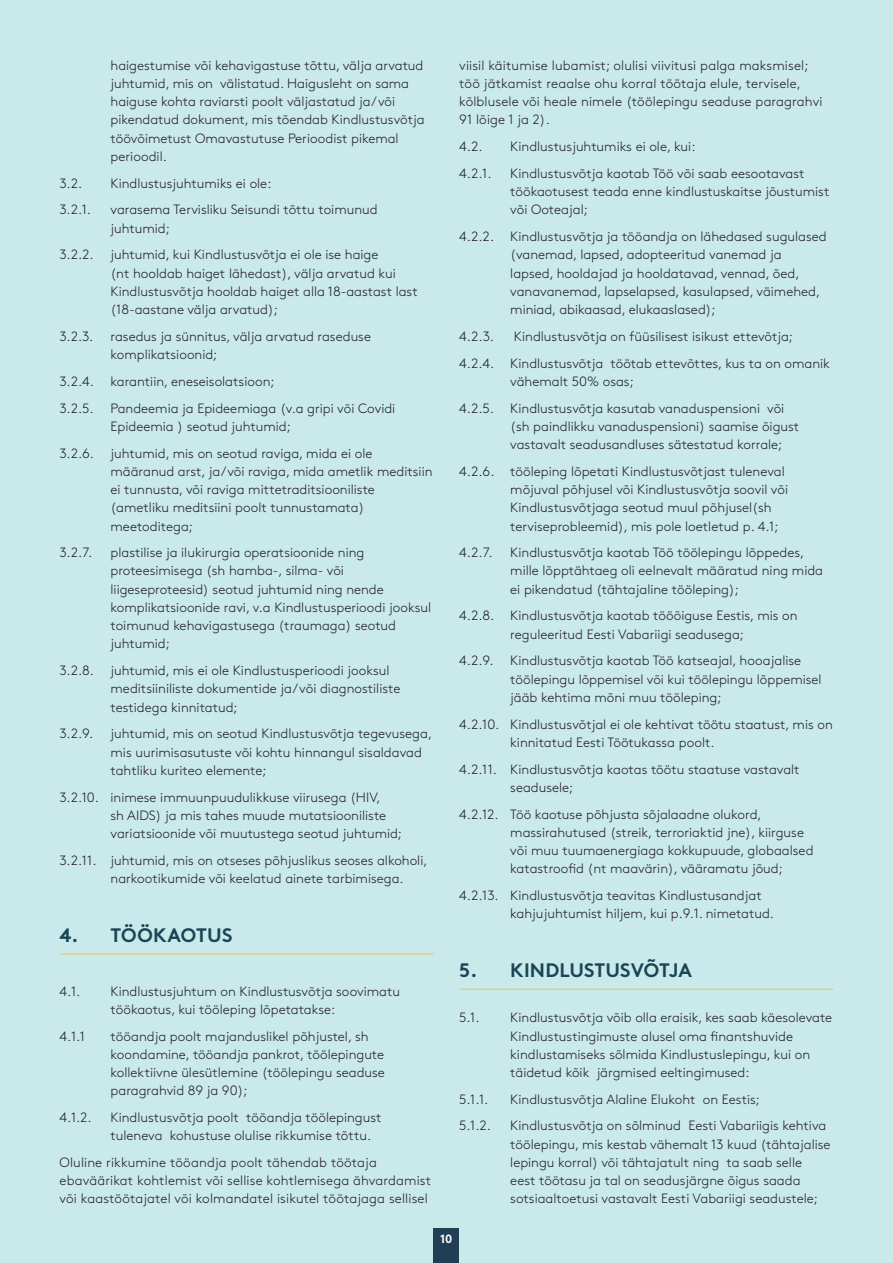
<style>
.page{position:relative;width:893px;height:1263px;background:#c9e9eb}
.page>*{position:absolute;margin:0;border:0;box-sizing:border-box;transform-origin:0 0}
.t1{font:700 19.5px "Gjen Brown OT";letter-spacing:.01em;color:#1b4557}
.t2{font:300 13.5px/18.3px "Gjen Brown OT";color:#231f20}
.t3{font:700 12px "Gjen Brown OT";color:#fff}
</style>
<div class="page">
<div style="left:434px;top:1229px;width:25px;height:34px;background:#223e55"></div>
<hr style="left:60px;top:953px;width:374px;height:2px;background:#e0d08f">
<hr style="left:459px;top:988px;width:374px;height:2px;background:#e0d08f">
<p class="t2" style="left:111px;top:55px;width:316px">haigestumise või kehavigastuse tõttu, välja arvatud juhtumid, mis on välistatud. Haigusleht on sama haiguse kohta raviarsti poolt väljastatud ja/või pikendatud dokument, mis tõendab Kindlustusvõtja töövõimetust Omavastutuse Perioodist pikemal perioodil.</p>
<p class="t2" style="left:60px;top:173px;width:24px">3.2.</p>
<p class="t2" style="left:111px;top:173px;width:162px">Kindlustusjuhtumiks ei ole:</p>
<p class="t2" style="left:60px;top:200px;width:33px">3.2.1.</p>
<p class="t2" style="left:111px;top:200px;width:269px">varasema Tervisliku Seisundi tõttu toimunud juhtumid;</p>
<p class="t2" style="left:60px;top:245px;width:36px">3.2.2.</p>
<p class="t2" style="left:111px;top:245px;width:309px">juhtumid, kui Kindlustusvõtja ei ole ise haige<br>(nt hooldab haiget lähedast), välja arvatud kui Kindlustusvõtja hooldab haiget alla 18-aastast last (18-aastane välja arvatud);</p>
<p class="t2" style="left:60px;top:326px;width:35px">3.2.3.</p>
<p class="t2" style="left:111px;top:326px;width:262px">rasedus ja sünnitus, välja arvatud raseduse komplikatsioonid;</p>
<p class="t2" style="left:60px;top:367px;width:217px;line-height:26.7px">3.2.4. karantiin, eneseisolatsioon;<br>3.2.5.</p>
<p class="t2" style="left:111px;top:398px;width:286px">Pandeemia ja Epideemiaga (v.a gripi või Covidi<br>Epideemia ) seotud juhtumid;</p>
<p class="t2" style="left:111px;top:443px;width:323px;text-indent:-51px">3.2.6. juhtumid, mis on seotud raviga, mida ei ole määranud arst, ja/või raviga, mida ametlik meditsiin ei tunnusta, või raviga mittetraditsiooniliste (ametliku meditsiini poolt tunnustamata) meetoditega;</p>
<p class="t2" style="left:60px;top:542px;width:34px">3.2.7.</p>
<p class="t2" style="left:111px;top:542px;width:322px">plastilise ja ilukirurgia operatsioonide ning proteesimisega (sh hamba-, silma- või liigeseproteesid) seotud juhtumid ning nende komplikatsioonide ravi, v.a Kindlustusperioodi jooksul toimunud kehavigastusega (traumaga) seotud juhtumid;</p>
<p class="t2" style="left:111px;top:660px;width:291px;text-indent:-51px">3.2.8. juhtumid, mis ei ole Kindlustusperioodi jooksul meditsiiniliste dokumentide ja/või diagnostiliste testidega kinnitatud;</p>
<p class="t2" style="left:60px;top:724px;width:35px">3.2.9.</p>
<p class="t2" style="left:111px;top:724px;width:323px">juhtumid, mis on seotud Kindlustusvõtja tegevusega, mis uurimisasutuste või kohtu hinnangul sisaldavad tahtliku kuriteo elemente;</p>
<p class="t2" style="left:111px;top:787px;width:293px;text-indent:-51px">3.2.10. inimese immuunpuudulikkuse viirusega (HIV,<br>sh AIDS) ja mis tahes muude mutatsiooniliste variatsioonide või muutustega seotud juhtumid;</p>
<p class="t2" style="left:111px;top:850px;width:318px;text-indent:-51px">3.2.11. juhtumid, mis on otseses põhjuslikus seoses alkoholi, narkootikumide või keelatud ainete tarbimisega.</p>
<h1 class="t1" style="left:60px;top:919px;width:174px">4. TÖÖKAOTUS</h1>
<p class="t2" style="left:60px;top:981px;width:22px">4.1.</p>
<p class="t2" style="left:111px;top:981px;width:291px">Kindlustusjuhtum on Kindlustusvõtja soovimatu töökaotus, kui tööleping lõpetatakse:</p>
<p class="t2" style="left:60px;top:1026px;width:27px">4.1.1</p>
<p class="t2" style="left:111px;top:1026px;width:276px">tööandja poolt majanduslikel põhjustel, sh koondamine, tööandja pankrot, töölepingute kollektiivne ülesütlemine (töölepingu seaduse paragrahvid 89 ja 90);</p>
<p class="t2" style="left:60px;top:1107px;width:34px">4.1.2.</p>
<p class="t2" style="left:111px;top:1107px;width:272px">Kindlustusvõtja poolt tööandja töölepingust tuleneva kohustuse olulise rikkumise tõttu.</p>
<p class="t2" style="left:60px;top:1152px;width:373px">Oluline rikkumine tööandja poolt tähendab töötaja ebaväärikat kohtlemist või sellise kohtlemisega ähvardamist või kaastöötajatel või kolmandatel isikutel töötajaga sellisel</p>
<p class="t2" style="left:459px;top:55px;width:365px">viisil käitumise lubamist; olulisi viivitusi palga maksmisel; töö jätkamist reaalse ohu korral töötaja elule, tervisele, kõlblusele või heale nimele (töölepingu seaduse paragrahvi 91 lõige 1 ja 2).</p>
<p class="t2" style="left:459px;top:136px;width:25px">4.2.</p>
<p class="t2" style="left:510px;top:136px;width:187px">Kindlustusjuhtumiks ei ole, kui:</p>
<p class="t2" style="left:459px;top:163px;width:34px">4.2.1.</p>
<p class="t2" style="left:510px;top:163px;width:321px">Kindlustusvõtja kaotab Töö või saab eesootavast töökaotusest teada enne kindlustuskaitse jõustumist või Ooteajal;</p>
<p class="t2" style="left:510px;top:226px;width:318px;text-indent:-51px">4.2.2. Kindlustusvõtja ja tööandja on lähedased sugulased (vanemad, lapsed, adopteeritud vanemad ja lapsed, hooldajad ja hooldatavad, vennad, õed, vanavanemad, lapselapsed, kasulapsed, väimehed, miniad, abikaasad, elukaaslased);</p>
<p class="t2" style="left:459px;top:326px;width:36px">4.2.3.</p>
<p class="t2" style="left:459px;top:322px;width:372px;line-height:26.7px;text-indent:55px">Kindlustusvõtja on füüsilisest isikust ettevõtja;<br>4.2.4. Kindlustusvõtja töötab ettevõttes, kus ta on omanik</p>
<p class="t2" style="left:459px;top:367px;width:327px;line-height:26.7px;text-indent:51px">vähemalt 50% osas;<br>4.2.5. Kindlustusvõtja kasutab vanaduspensioni või</p>
<p class="t2" style="left:510px;top:416px;width:291px">(sh paindlikku vanaduspensioni) saamise õigust vastavalt seadusandluses sätestatud korrale;</p>
<p class="t2" style="left:510px;top:461px;width:279px;text-indent:-51px">4.2.6. tööleping lõpetati Kindlustusvõtjast tuleneval mõjuval põhjusel või Kindlustusvõtja soovil või Kindlustusvõtjaga seotud muul põhjusel(sh terviseprobleemid), mis pole loetletud p. 4.1;</p>
<p class="t2" style="left:459px;top:542px;width:35px">4.2.7.</p>
<p class="t2" style="left:510px;top:542px;width:314px">Kindlustusvõtja kaotab Töö töölepingu lõppedes, mille lõpptähtaeg oli eelnevalt määratud ning mida ei pikendatud (tähtajaline tööleping);</p>
<p class="t2" style="left:459px;top:606px;width:340px;text-align:center">4.2.8. Kindlustusvõtja kaotab tööõiguse Eestis, mis on reguleeritud Eesti Vabariigi seadusega;</p>
<p class="t2" style="left:510px;top:651px;width:313px;text-indent:-51px">4.2.9. Kindlustusvõtja kaotab Töö katseajal, hooajalise töölepingu lõppemisel või kui töölepingu lõppemisel jääb kehtima mõni muu tööleping;</p>
<p class="t2" style="left:510px;top:714px;width:324px;text-indent:-51px">4.2.10. Kindlustusvõtjal ei ole kehtivat töötu staatust, mis on kinnitatud Eesti Töötukassa poolt.</p>
<p class="t2" style="left:510px;top:759px;width:291px;text-indent:-51px">4.2.11. Kindlustusvõtja kaotas töötu staatuse vastavalt seadusele;</p>
<p class="t2" style="left:510px;top:804px;width:305px;text-indent:-51px">4.2.12. Töö kaotuse põhjusta sõjalaadne olukord, massirahutused (streik, terroriaktid jne), kiirguse või muu tuumaenergiaga kokkupuude, globaalsed katastroofid (nt maavärin), vääramatu jõud;</p>
<p class="t2" style="left:510px;top:885px;width:265px;text-indent:-51px">4.2.13. Kindlustusvõtja teavitas Kindlustusandjat kahjujuhtumist hiljem, kui p.9.1. nimetatud.</p>
<h1 class="t1" style="left:459px;top:955px;width:234px">5. KINDLUSTUSVÕTJA</h1>
<p class="t2" style="left:459px;top:1007px;width:22px">5.1.</p>
<p class="t2" style="left:510px;top:1007px;width:324px">Kindlustusvõtja võib olla eraisik, kes saab käesolevate Kindlustustingimuste alusel oma finantshuvide kindlustamiseks sõlmida Kindlustuslepingu, kui on täidetud kõik järgmised eeltingimused:</p>
<p class="t2" style="left:459px;top:1089px;width:31px">5.1.1.</p>
<p class="t2" style="left:510px;top:1089px;width:251px">Kindlustusvõtja Alaline Elukoht on Eestis;</p>
<p class="t2" style="left:459px;top:1116px;width:33px">5.1.2.</p>
<p class="t2" style="left:510px;top:1116px;width:322px">Kindlustusvõtja on sõlminud Eesti Vabariigis kehtiva töölepingu, mis kestab vähemalt 13 kuud (tähtajalise lepingu korral) või tähtajatult ning ta saab selle eest töötasu ja tal on seadusjärgne õigus saada sotsiaaltoetusi vastavalt Eesti Vabariigi seadustele;</p>
<p class="t3" style="left:440px;top:1229px;width:14px">10</p>
</div>
